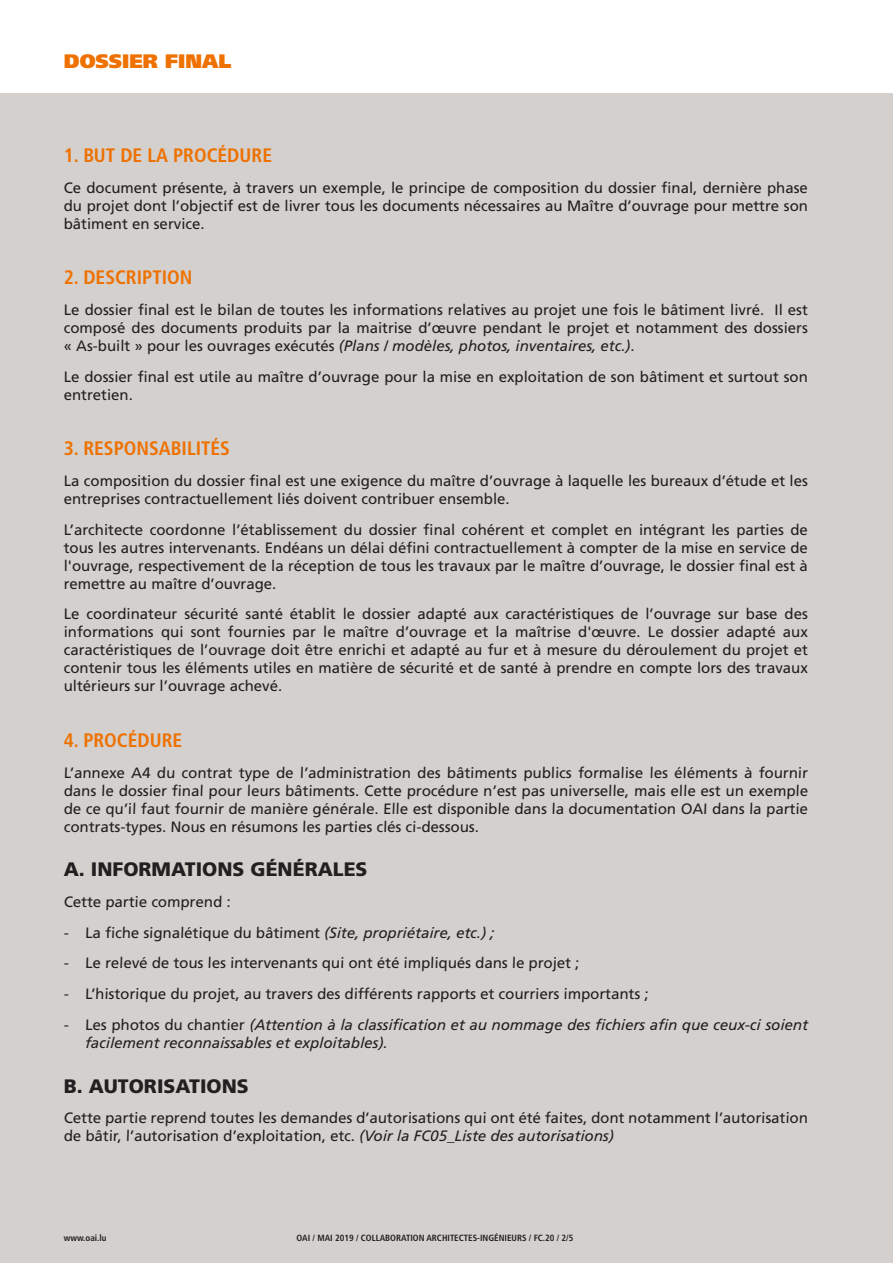
<style>
.page{position:relative;width:893px;height:1263px;background:#fff}
.page>*{position:absolute;margin:0;border:0;box-sizing:border-box;transform-origin:0 0}
.t1{font:700 condensed 19.5px "Frutiger LT Std";color:#ef7100}
.t2{font:900 19.5px "Frutiger LT Std";color:#231f20}
.t3{font:900 19.5px "Frutiger LT Std";color:#ef7100}
.t4{font:15px/18px "Frutiger LT Std";color:#231f20;text-align:justify}
.t5{font:italic 15px/18px "Frutiger LT Std";color:#231f20}
.t6{font:700 condensed 9px "Frutiger LT Std";color:#231f20}
.s1{font-style:italic}
.s2{font-style:normal}
.s3{color:#ed028c}
</style>
<div class="page">
<div style="left:0;top:93px;width:893px;height:1170px;background:#d3d0ce"></div>
<h1 class="t3" style="left:64px;top:49px;width:169px">DOSSIER FINAL</h1>
<h1 class="t1" style="left:64px;top:144px;width:210px">1. BUT DE LA PROCÉDURE</h1>
<p class="t4" style="left:64px;top:179px;width:746px">Ce document présente, à travers un exemple, le principe de composition du dossier final, dernière phase du projet dont l’objectif est de livrer tous les documents nécessaires au Maître d’ouvrage pour mettre son bâtiment en service.</p>
<h1 class="t1" style="left:64px;top:266px;width:130px">2. DESCRIPTION</h1>
<p class="t4" style="left:64px;top:301px;width:746px">Le dossier final est le bilan de toutes les informations relatives au projet une fois le bâtiment livré. Il est composé des documents produits par la maitrise d’œuvre pendant le projet et notamment des dossiers « As-built » pour les ouvrages exécutés <span class="s1">(Plans / modèles, photos, inventaires, etc.)</span>.</p>
<p class="t4" style="left:64px;top:368px;width:746px">Le dossier final est utile au maître d’ouvrage pour la mise en exploitation de son bâtiment et surtout son entretien.</p>
<h1 class="t1" style="left:64px;top:437px;width:168px">3. RESPONSABILITÉS</h1>
<p class="t4" style="left:64px;top:472px;width:746px">La composition du dossier final est une exigence du maître d’ouvrage à laquelle les bureaux d’étude et les entreprises contractuellement liés doivent contribuer ensemble.</p>
<p class="t4" style="left:64px;top:520px;width:746px">L’architecte coordonne l’établissement du dossier final cohérent et complet en intégrant les parties de tous les autres intervenants. Endéans un délai défini contractuellement à compter de la mise en service de l'ouvrage, respectivement de la réception de tous les travaux par le maître d’ouvrage, le dossier final est à remettre au maître d’ouvrage.</p>
<p class="t4" style="left:64px;top:605px;width:746px">Le coordinateur sécurité santé établit le dossier adapté aux caractéristiques de l’ouvrage sur base des informations qui sont fournies par le maître d’ouvrage et la maîtrise d'œuvre. Le dossier adapté aux caractéristiques de l’ouvrage doit être enrichi et adapté au fur et à mesure du déroulement du projet et contenir tous les éléments utiles en matière de sécurité et de santé à prendre en compte lors des travaux ultérieurs sur l’ouvrage achevé.</p>
<h1 class="t1" style="left:64px;top:728px;width:120px">4. PROCÉDURE</h1>
<p class="t4" style="left:64px;top:763px;width:746px">L’annexe A4 du contrat type de l’administration des bâtiments publics formalise les éléments à fournir dans le dossier final pour leurs bâtiments. Cette procédure n’est pas universelle, mais elle est un exemple de ce qu’il faut fournir de manière générale. Elle est disponible dans la documentation OAI dans la partie contrats-types. Nous en résumons les parties clés ci-dessous.</p>
<h1 class="t2" style="left:64px;top:857px;width:305px">A. INFORMATIONS GÉNÉRALES</h1>
<p class="t4" style="left:64px;top:893px;width:169px">Cette partie comprend :</p>
<p class="t4" style="left:64px;top:923px;width:432px">- La fiche signalétique du bâtiment <span class="s1">(Site, propriétaire, etc.) ;</span></p>
<p class="t4" style="left:64px;top:954px;width:518px">- Le relevé de tous les intervenants qui ont été impliqués dans le projet ;</p>
<p class="t4" style="left:64px;top:985px;width:587px">- L’historique du projet, au travers des différents rapports et courriers importants ;</p>
<p class="t5" style="left:85px;top:1016px;width:724px;text-indent:-21px"><span class="s2">- Les photos du chantier</span> (Attention à la classification et au nommage des fichiers afin que ceux-ci soient facilement reconnaissables et exploitables).</p>
<h1 class="t2" style="left:64px;top:1074px;width:187px">B. AUTORISATIONS</h1>
<p class="t4" style="left:64px;top:1109px;width:746px">Cette partie reprend toutes les demandes d’autorisations qui ont été faites, dont notamment l’autorisation de bâtir, l’autorisation d’exploitation, etc. <span class="s1">(Voir la FC05_Liste des autorisations)</span></p>
<p class="t6" style="left:64px;top:1233px;width:44px">www.oai.lu</p>
<p class="t6" style="left:297px;top:1233px;width:290px">OAI / MAI 2019 / COLLABORATION ARCHITECTES-INGÉNIEURS / FC.20 / 2/5<span class="s3">XX</span></p>
<p class="t6" style="left:317px;top:1233px;width:259px">AVRIL 2019 / COLLABORATION ARCHITECTES-INGÉNIEURS / FC.04 / 2/</p>
</div>
